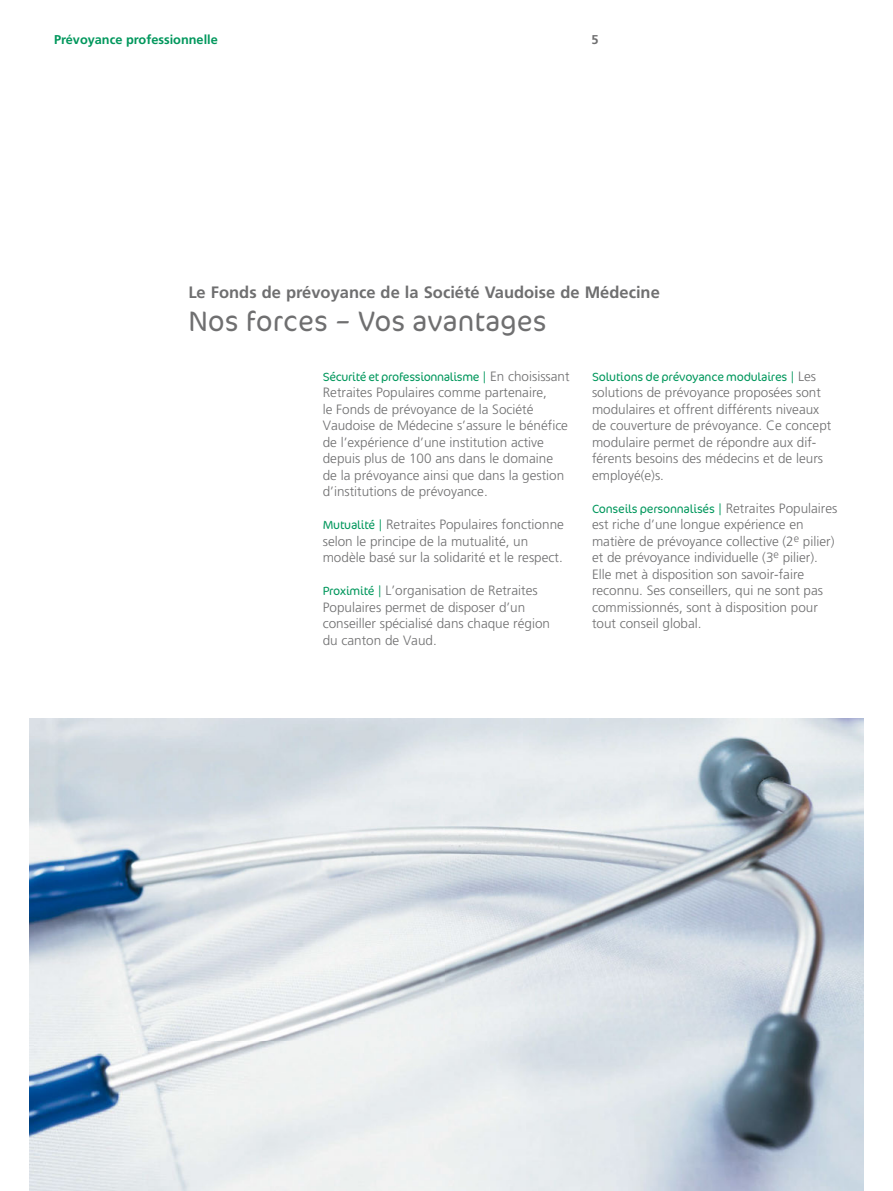
<style>
.page{position:relative;width:893px;height:1191px;background:#fff}
.page>*{position:absolute;margin:0;border:0;box-sizing:border-box;transform-origin:0 0}
.t1{font:300 28.5px "Cocon";color:#6f6f70}
.t2{font:700 16.5px "Frutiger LT Std";color:#6f6f70}
.t3{font:300 13.5px/16.5px "Frutiger LT Std";color:#6f6f70}
.t4{font:700 12.75px "Frutiger LT Std";color:#00975c}
.t5{font:700 12.75px "Frutiger LT Std";color:#6f6f70}
.t6{font:300 12px "Cocon";letter-spacing:-.02em;color:#00975c}
.s1{font-size:13.5px}
.s2{font-family:"Frutiger LT Std";font-size:13.5px;color:#6f6f70}
.s3{font-family:"Cocon";font-size:12px;color:#00975c}
.s4{font-family:"Cocon";color:#00975c}
</style>
<div class="page">
<img style="left:30px;top:719px;width:833px;height:472px">
<p class="t4" style="left:54px;top:34px;width:165px">Prévoyance professionnelle</p>
<p class="t5" style="left:591px;top:34px;width:9px">5</p>
<p class="t2" style="left:188px;top:286px;width:473px">Le Fonds de prévoyance de la Société Vaudoise de Médecine</p>
<h1 class="t1" style="left:188px;top:310px;width:360px">Nos forces – Vos avantages</h1>
<p class="t6" style="left:323px;top:372px;width:248px">Sécurité et professionnalisme <span class="s1">|</span> <span class="s2">En choisissant</span></p>
<p class="t3" style="left:323px;top:385px;width:247px">Retraites Populaires comme partenaire,<br>le Fonds de prévoyance de la Société Vaudoise de Médecine s’assure le bénéfice de l’expérience d’une institution active depuis plus de 100 ans dans le domaine de la prévoyance ainsi que dans la gestion d’institutions de prévoyance.</p>
<p class="t3" style="left:323px;top:517px;width:243px"><span class="s3">Mutualité</span> <span class="s4">|</span> Retraites Populaires fonctionne selon le principe de la mutualité, un modèle basé sur la solidarité et le respect.</p>
<p class="t3" style="left:323px;top:583px;width:229px"><span class="s3">Proximité</span> <span class="s4">|</span> L’organisation de Retraites Populaires permet de disposer d’un conseiller spécialisé dans chaque région du canton de Vaud.</p>
<p class="t6" style="left:592px;top:372px;width:226px">Solutions de prévoyance modulaires <span class="s1">|</span> <span class="s2">Les</span></p>
<p class="t3" style="left:592px;top:385px;width:241px">solutions de prévoyance proposées sont modulaires et offrent différents niveaux de couverture de prévoyance. Ce concept modulaire permet de répondre aux dif&shy;férents besoins des médecins et de leurs employé(e)s.</p>
<p class="t6" style="left:592px;top:504px;width:247px">Conseils personnalisés <span class="s1">|</span> <span class="s2">Retraites Populaires</span></p>
<p class="t3" style="left:592px;top:517px;width:244px">est riche d’une longue expérience en matière de prévoyance collective (2<sup>e</sup> pilier) et de prévoyance individuelle (3<sup>e</sup> pilier).<br>Elle met à disposition son savoir-faire reconnu. Ses conseillers, qui ne sont pas commissionnés, sont à disposition pour tout conseil global.</p>
</div>
